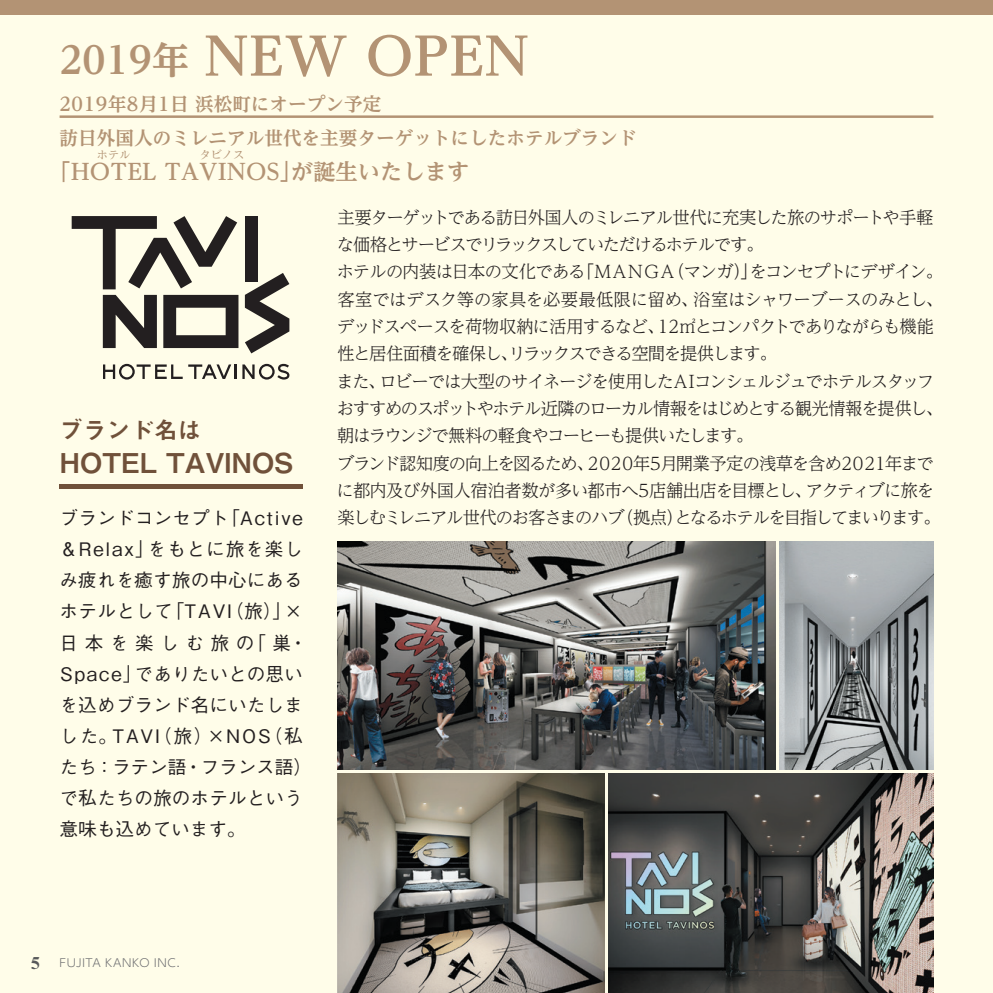
<style>
.page{position:relative;width:993px;height:993px;background:#fff}
.page>*{position:absolute;margin:0;border:0;box-sizing:border-box;transform-origin:0 0}
.t1{font:700 expanded 52.15px "UD Reimin Pr 6 N";color:#b39374}
.t2{font:27.3px "Midashi Go Pr 6 N MB31";color:#70513a}
.t3{font:23.62px "Midashi Go Pr 6 N MB31";color:#70513a}
.t4{font:700 22.4px "UD Reimin Pr 6 N";color:#b39374}
.t5{font:500 18.55px/31px "Gothic BBB Pro";letter-spacing:.005em;color:#231f20}
.t6{font:700 18.55px "UD Reimin Pr 6 N";color:#b39374}
.t7{font:300 17.32px/27.3px "UD Reimin Pro";letter-spacing:-.065em;color:#231f20}
.t8{font:300 17.32px "UD Reimin Pro";letter-spacing:-.095em;color:#231f20}
.t9{font:300 11.2px "UD Shin Go Pro";letter-spacing:.04em;color:#6c6d70}
.t10{font:700 11.2px "UD Reimin Pr 6 N";color:#b39374}
.s1{font-size:37.27px}
.s2{font-family:"Times New Roman MT Std";font-weight:700;font-size:17.32px;color:#57585a}
</style>
<div class="page">
<div style="left:0;top:0;width:992px;height:992px;background:#fffde9"></div>
<hr style="left:60px;top:115px;width:873px;height:3px;background:#b39374">
<div style="left:245px;top:216px;width:13px;height:66px;background:#231f20"></div>
<svg style="left:163px;top:295px;width:75px;height:53px"></svg>
<svg style="left:72px;top:216px;width:165px;height:73px"></svg>
<svg style="left:103px;top:295px;width:54px;height:53px"></svg>
<svg style="left:245px;top:273px;width:44px;height:80px"></svg>
<svg style="left:103px;top:364px;width:186px;height:15px"></svg>
<div style="left:60px;top:483px;width:243px;height:5px;background:#70513a"></div>
<img style="left:608px;top:773px;width:325px;height:219px">
<img style="left:337px;top:541px;width:438px;height:228px">
<img style="left:337px;top:773px;width:267px;height:219px">
<img style="left:779px;top:541px;width:154px;height:228px">
<div style="left:0;top:0;width:992px;height:15px;background:#b39374"></div>
<h1 class="t1" style="left:60px;top:13px;width:471px"><span class="s1">2019年</span> NEW OPEN</h1>
<p class="t6" style="left:60px;top:88px;width:323px">2019年8月1日 浜松町にオープン予定</p>
<p class="t6" style="left:60px;top:123px;width:578px">訪日外国人のミレニアル世代を主要ターゲットにしたホテルブランド</p>
<p class="t4" style="left:48px;top:153px;width:422px">「HOTEL TAVINOS」が誕生いたします</p>
<p class="t10" style="left:97px;top:145px;width:35px">ホテル</p>
<p class="t10" style="left:199px;top:145px;width:46px">タビノス</p>
<h3 class="t3" style="left:60px;top:410px;width:143px">ブランド名は</h3>
<h2 class="t2" style="left:60px;top:441px;width:235px">HOTEL TAVINOS</h2>
<p class="t7" style="left:336px;top:203px;width:608px">主要ターゲットである訪日外国人のミレニアル世代に充実した旅のサポートや手軽な価格とサービスでリラックスしていただけるホテルです。<br>ホテルの内装は日本の文化である「ＭＡＮＧＡ（マンガ）」をコンセプトにデザイン。客室ではデスク等の家具を必要最低限に留め、浴室はシャワーブースのみとし、デッドスペースを荷物収納に活用するなど、12㎡とコンパクトでありながらも機能性と居住面積を確保し、リラックスできる空間を提供します。<br>また、ロビーでは大型のサイネージを使用したAIコンシェルジュでホテルスタッフおすすめのスポットやホテル近隣のローカル情報をはじめとする観光情報を提供し、朝はラウンジで無料の軽食やコーヒーも提供いたします。<br>ブランド認知度の向上を図るため、2020年5月開業予定の浅草を含め2021年までに都内及び外国人宿泊者数が多い都市へ5店舗出店を目標とし、アクティブに旅を</p>
<p class="t5" style="left:60px;top:500px;width:245px">ブランドコンセプト「Active</p>
<p class="t8" style="left:337px;top:503px;width:604px">楽しむミレニアル世代のお客さまのハブ（拠点）となるホテルを目指してまいります。</p>
<p class="t5" style="left:60px;top:531px;width:254px">＆Relax」をもとに旅を楽しみ疲れを癒す旅の中心にあるホテルとして「TAVI（旅）」×日本を楽しむ旅の「巣・<br>Space」でありたいとの思いを込めブランド名にいたしました。TAVI（旅）×NOS（私たち：ラテン語・フランス語）で私たちの旅のホテルという意味も込めています。</p>
<p class="t9" style="left:31px;top:953px;width:150px"><span class="s2">5</span> FUJITA KANKO INC.</p>
</div>
